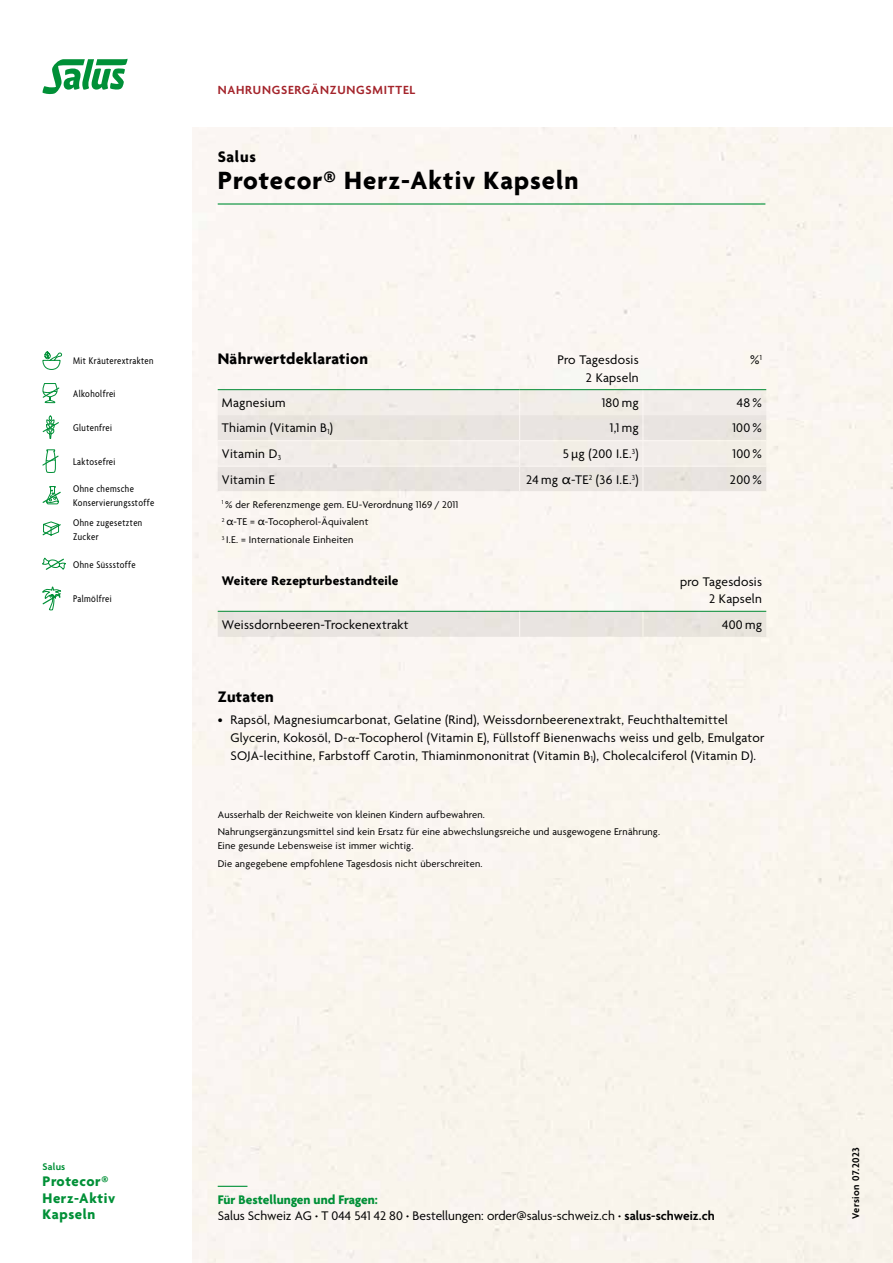
<style>
.page{position:relative;width:893px;height:1263px;background:#fff}
.page>*{position:absolute;margin:0;border:0;box-sizing:border-box;transform-origin:0 0}
.t1{font:700 27px "Agenda";letter-spacing:.04em;color:#000}
.t2{font:700 16.5px "Agenda";letter-spacing:.02em;color:#000}
.t3{font:700 15px/16.5px "Agenda";letter-spacing:.04em;color:#009037}
.t4{font:13.5px/18px "Agenda";letter-spacing:.02em;color:#000}
.t5{font:13.5px/16.2px "Agenda";color:#000}
.t6{font:700 13.5px "Agenda";letter-spacing:.02em;color:#000}
.t7{font:600 12.75px "Agenda";letter-spacing:.06em;color:#a4242b}
.t8{font:10.5px/17.7px "Agenda";letter-spacing:.02em;color:#000}
.t9{font:condensed 10.5px/13.5px "Agenda";letter-spacing:.04em;color:#000}
.t10{font:600 10.5px "Agenda";letter-spacing:.04em;color:#000}
.t11{font:600 10.5px "Agenda";letter-spacing:.02em;color:#009037}
.s1{font-family:"Myriad Pro";font-size:12.75px}
.s2{font-family:"Microsoft Ya Hei";font-size:12.15px}
.s3{font-family:"Microsoft Ya Hei";font-size:9.45px}
.s4{font-weight:700;color:#009037}
.s5{font-weight:700}
.s6{font-weight:600}
</style>
<div class="page">
<svg style="left:42px;top:383px;width:18px;height:20px"></svg>
<svg style="left:42px;top:416px;width:17px;height:57px"></svg>
<svg style="left:42px;top:486px;width:19px;height:18px"></svg>
<svg style="left:42px;top:521px;width:19px;height:15px"></svg>
<svg style="left:42px;top:557px;width:24px;height:13px"></svg>
<svg style="left:42px;top:351px;width:20px;height:19px"></svg>
<svg style="left:42px;top:587px;width:20px;height:24px"></svg>
<svg style="left:218px;top:1186px;width:29px;height:1px"></svg>
<hr style="left:218px;top:203px;width:547px;height:2px;background:#009037">
<svg style="left:218px;top:492px;width:548px;height:145px;fill:#fbf6ef"></svg>
<svg style="left:218px;top:339px;width:548px;height:152px"></svg>
<svg style="left:519px;top:586px;width:1px;height:51px"></svg>
<svg style="left:642px;top:560px;width:1px;height:77px"></svg>
<hr style="left:218px;top:389px;width:302px;height:1px;background:#009037">
<hr style="left:520px;top:389px;width:123px;height:1px;background:#009037">
<hr style="left:218px;top:440px;width:302px;height:1px;background:#fff">
<hr style="left:520px;top:440px;width:123px;height:1px;background:#fff">
<hr style="left:643px;top:440px;width:123px;height:1px;background:#fff">
<hr style="left:218px;top:466px;width:302px;height:1px;background:#fff">
<hr style="left:520px;top:466px;width:123px;height:1px;background:#fff">
<hr style="left:643px;top:466px;width:123px;height:1px;background:#fff">
<hr style="left:643px;top:389px;width:123px;height:1px;background:#009037">
<hr style="left:218px;top:611px;width:302px;height:1px;background:#009037">
<hr style="left:520px;top:611px;width:123px;height:1px;background:#009037">
<hr style="left:643px;top:611px;width:123px;height:1px;background:#009037">
<svg style="left:43px;top:59px;width:85px;height:35px"></svg>
<p class="t9" style="left:73px;top:354px;width:82px">Mit Kräuterextrakten</p>
<p class="t9" style="left:73px;top:387px;width:44px">Alkoholfrei</p>
<p class="t9" style="left:73px;top:421px;width:40px">Glutenfrei</p>
<p class="t9" style="left:73px;top:455px;width:44px">Laktosefrei</p>
<p class="t9" style="left:73px;top:483px;width:83px">Ohne chemsche<br>Konservierungsstoffe</p>
<p class="t9" style="left:73px;top:517px;width:71px">Ohne zugesetzten<br>Zucker</p>
<p class="t9" style="left:73px;top:558px;width:64px">Ohne Süssstoffe</p>
<p class="t9" style="left:73px;top:593px;width:40px">Palmölfrei</p>
<p class="t7" style="left:218px;top:83px;width:199px">NAHRUNGSERGÄNZUNGSMITTEL</p>
<p class="t2" style="left:218px;top:147px;width:40px">Salus</p>
<h1 class="t1" style="left:218px;top:165px;width:362px">Protecor® Herz-Aktiv Kapseln</h1>
<p class="t2" style="left:218px;top:350px;width:152px">Nährwertdeklaration</p>
<p class="t4" style="left:557px;top:352px;width:83px">Pro Tagesdosis</p>
<p class="t4" style="left:750px;top:352px;width:13px">%<sup>1</sup></p>
<p class="t4" style="left:586px;top:369px;width:54px">2 Kapseln</p>
<p class="t4" style="left:222px;top:395px;width:65px">Magnesium</p>
<p class="t4" style="left:602px;top:395px;width:38px">180 mg</p>
<p class="t4" style="left:737px;top:395px;width:27px">48%</p>
<p class="t4" style="left:222px;top:420px;width:112px">Thiamin (Vitamin B<sub>1</sub>)</p>
<p class="t4" style="left:610px;top:420px;width:30px">1,1 mg</p>
<p class="t4" style="left:732px;top:420px;width:31px">100%</p>
<p class="t4" style="left:222px;top:446px;width:61px">Vitamin D<sub>3</sub></p>
<p class="t4" style="left:563px;top:446px;width:77px">5 <span class="s1">μ</span>g (200 I.E.<sup>3</sup>)</p>
<p class="t4" style="left:732px;top:446px;width:31px">100%</p>
<p class="t4" style="left:222px;top:471px;width:54px">Vitamin E</p>
<p class="t4" style="left:526px;top:472px;width:114px">24 mg <span class="s2">α</span>-TE<sup>2</sup> (36 I.E.<sup>3</sup>)</p>
<p class="t4" style="left:730px;top:471px;width:34px">200%</p>
<p class="t8" style="left:222px;top:496px;width:238px"><sup>1</sup> % der Referenzmenge gem. EU-Verordnung 1169 / 2011<br><sup>2</sup> <span class="s3">α</span>-TE = <span class="s3">α</span>-Tocopherol-Äquivalent<br><sup>3</sup> I.E. = Internationale Einheiten</p>
<p class="t6" style="left:222px;top:573px;width:178px">Weitere Rezepturbestandteile</p>
<p class="t4" style="left:680px;top:574px;width:83px;line-height:17.4px;text-align:right">pro Tagesdosis<br>2 Kapseln</p>
<p class="t4" style="left:222px;top:616px;width:188px">Weissdornbeeren-Trockenextrakt</p>
<p class="t4" style="left:722px;top:616px;width:41px">400 mg</p>
<p class="t2" style="left:218px;top:687px;width:58px">Zutaten</p>
<p class="t4" style="left:230px;top:712px;width:535px;text-indent:-13px">• Rapsöl, Magnesiumcarbonat, Gelatine (Rind), Weissdornbeerenextrakt, Feuchthaltemittel<br>Glycerin, Kokosöl, D-<span class="s3">α</span>-Tocopherol (Vitamin E), Füllstoff Bienenwachs weiss und gelb, Emulgator<br>SOJA-lecithine, Farbstoff Carotin, Thiaminmononitrat (Vitamin B<sub>1</sub>), Cholecalciferol (Vitamin D).</p>
<p class="t8" style="left:218px;top:806px;width:444px">Ausserhalb der Reichweite von kleinen Kindern aufbewahren.<br>Nahrungsergänzungsmittel sind kein Ersatz für eine abwechslungsreiche und ausgewogene Ernährung.</p>
<p class="t8" style="left:218px;top:837px;width:266px">Eine gesunde Lebensweise ist immer wichtig.<br>Die angegebene empfohlene Tagesdosis nicht überschreiten.</p>
<p class="t11" style="left:43px;top:1160px;width:24px">Salus</p>
<p class="t3" style="left:43px;top:1174px;width:74px">Protecor®<br>Herz-Aktiv<br>Kapseln</p>
<p class="t5" style="left:218px;top:1192px;width:499px"><span class="s4">Für Bestellungen und Fragen:<br></span>Salus Schweiz AG <span class="s5">·</span> T 044 541 42 80 <span class="s5">·</span> Bestellungen: order@salus-schweiz.ch <span class="s5">·</span> <span class="s6">salus-schweiz.ch</span></p>
<p class="t10" style="left:850px;top:1219px;width:73px;rotate:-90deg">Version 07.2023</p>
</div>
